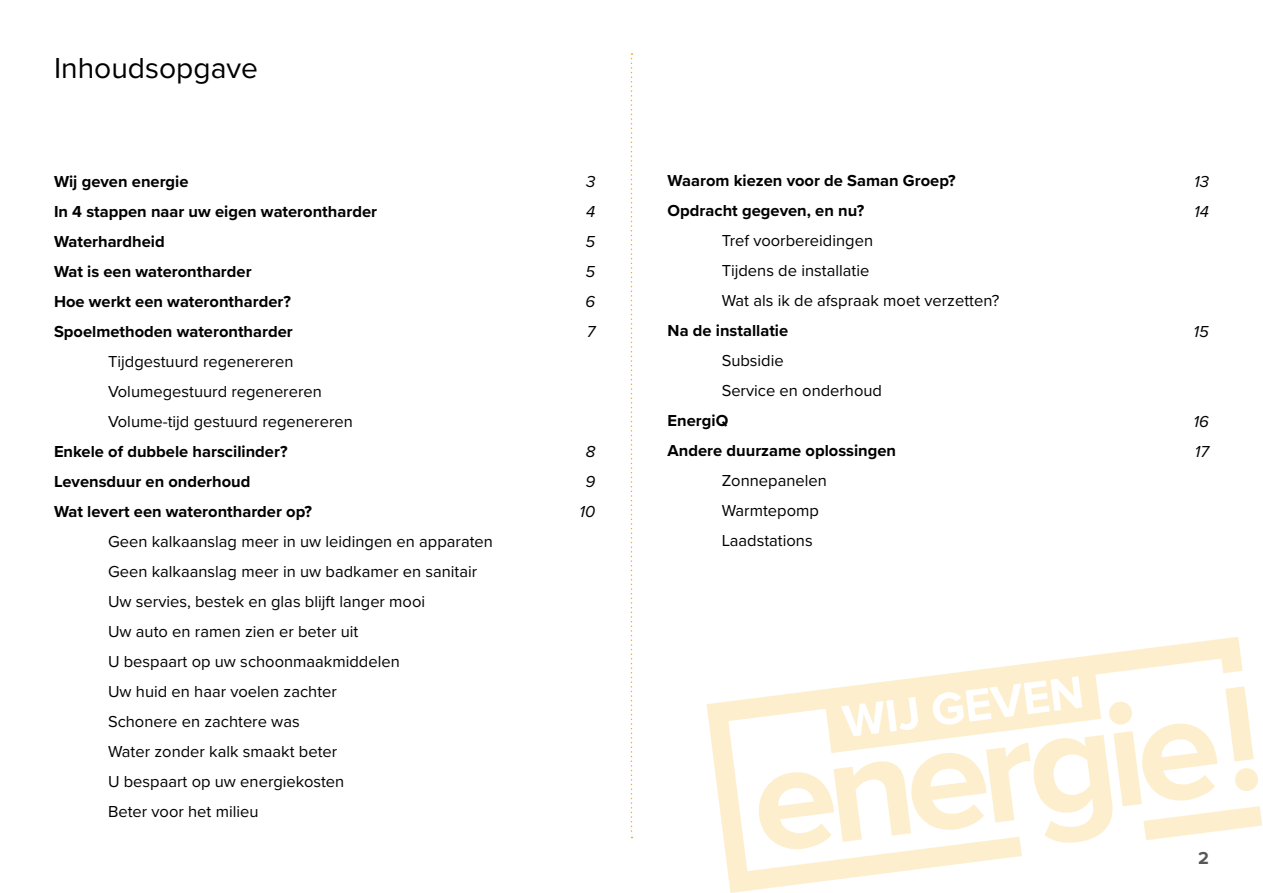
<style>
.page{position:relative;width:1263px;height:893px;background:#fff}
.page>*{position:absolute;margin:0;border:0;box-sizing:border-box;transform-origin:0 0}
.t1{font:30px "Proxima Nova";color:#000}
.t2{font:700 18px "Proxima Nova";color:#575756}
.t3{font:16.5px/30px "Proxima Nova";color:#000}
.t4{font:700 16.5px/30px "Proxima Nova";color:#000}
.t5{font:italic 16.5px/30px "Proxima Nova";color:#000}
</style>
<div class="page">
<svg style="left:631px;top:53px;width:1px;height:785px"></svg>
<svg style="left:706px;top:637px;width:536px;height:256px"></svg>
<svg style="left:756px;top:686px;width:506px;height:166px"></svg>
<h1 class="t1" style="left:54px;top:45px;width:206px">Inhoudsopgave</h1>
<p class="t4" style="left:54px;top:166px;width:325px">Wij geven energie<br>In 4 stappen naar uw eigen waterontharder<br>Waterhardheid<br>Wat is een waterontharder<br>Hoe werkt een waterontharder?<br>Spoelmethoden waterontharder</p>
<p class="t3" style="left:108px;top:346px;width:246px">Tijdgestuurd regenereren<br>Volumegestuurd regenereren<br>Volume-tijd gestuurd regenereren</p>
<p class="t4" style="left:54px;top:436px;width:259px">Enkele of dubbele harscilinder?<br>Levensduur en onderhoud<br>Wat levert een waterontharder op?</p>
<p class="t3" style="left:108px;top:526px;width:386px">Geen kalkaanslag meer in uw leidingen en apparaten Geen kalkaanslag meer in uw badkamer en sanitair Uw servies, bestek en glas blijft langer mooi<br>Uw auto en ramen zien er beter uit<br>U bespaart op uw schoonmaakmiddelen<br>Uw huid en haar voelen zachter<br>Schonere en zachtere was<br>Water zonder kalk smaakt beter<br>U bespaart op uw energiekosten<br>Beter voor het milieu</p>
<p class="t5" style="left:586px;top:166px;width:11px;text-align:justify">3<br>4<br>5<br>5<br>6<br>7</p>
<p class="t5" style="left:580px;top:436px;width:17px;text-align:center">8<br>9<br>10</p>
<p class="t4" style="left:668px;top:165px;width:289px">Waarom kiezen voor de Saman Groep?<br>Opdracht gegeven, en nu?</p>
<p class="t3" style="left:722px;top:225px;width:279px">Tref voorbereidingen<br>Tijdens de installatie<br>Wat als ik de afspraak moet verzetten?</p>
<p class="t4" style="left:668px;top:315px;width:122px">Na de installatie</p>
<p class="t3" style="left:722px;top:345px;width:162px">Subsidie<br>Service en onderhoud</p>
<p class="t4" style="left:668px;top:405px;width:230px">EnergiQ<br>Andere duurzame oplossingen</p>
<p class="t3" style="left:722px;top:465px;width:107px">Zonnepanelen<br>Warmtepomp<br>Laadstations</p>
<p class="t5" style="left:1194px;top:166px;width:16px">13<br>14</p>
<p class="t5" style="left:1194px;top:316px;width:17px">15</p>
<p class="t5" style="left:1193px;top:406px;width:17px">16<br>17</p>
<p class="t2" style="left:1198px;top:844px;width:12px">2</p>
</div>
